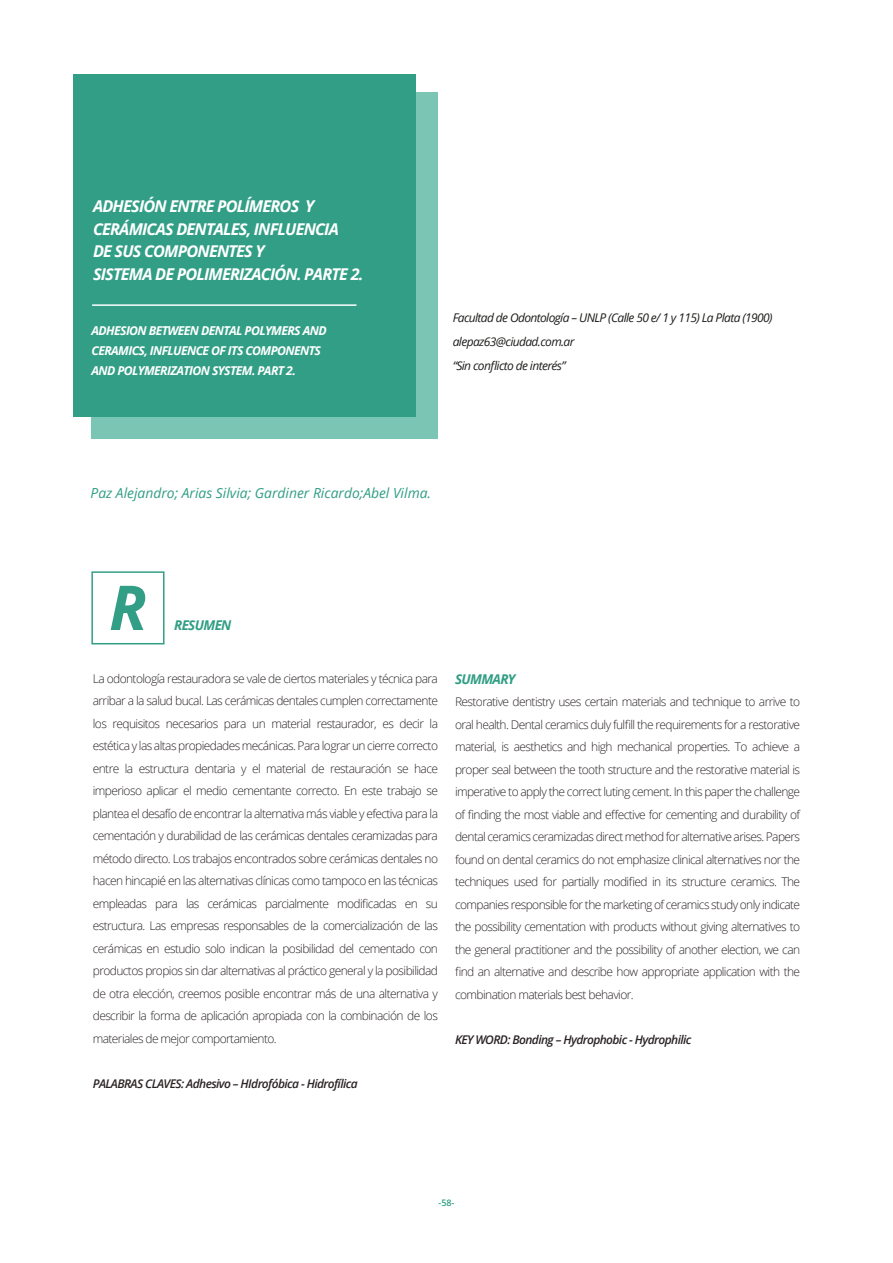
<style>
.page{position:relative;width:893px;height:1263px;background:#fff}
.page>*{position:absolute;margin:0;border:0;box-sizing:border-box;transform-origin:0 0}
.t1{font:italic 700 16.35px/22.5px "Open Sans";letter-spacing:-.05em;color:#fff}
.t2{font:italic 13.8px "Open Sans";color:#319e85}
.t3{font:italic 700 13.5px "Open Sans";letter-spacing:-.05em;color:#319e85}
.t4{font:italic 700 12.15px/20px "Open Sans";letter-spacing:-.05em;color:#fff}
.t5{font:300 12px/22.5px "Open Sans";letter-spacing:-.05em;color:#2a2324;text-align:justify}
.t6{font:italic 12px/24px "Open Sans";letter-spacing:-.05em;color:#1d1d1b}
.t7{font:italic 600 12px "Open Sans";letter-spacing:-.05em;color:#2a2324}
.t8{font:600 9px "Open Sans";color:#319e85}
</style>
<div class="page">
<div style="left:92px;top:92px;width:346px;height:347px;background:#7ac5b3"></div>
<div style="left:73px;top:75px;width:342px;height:342px;background:#319e85"></div>
<hr style="left:92px;top:304px;width:264px;height:2px;background:#fff">
<div style="left:91px;top:571px;width:74px;height:73px;border:2px solid #319e85"></div>
<svg style="left:111px;top:586px;width:34px;height:44px"></svg>
<h1 class="t1" style="left:93px;top:195px;width:272px">ADHESIÓN ENTRE POLÍMEROS Y<br>CERÁMICAS DENTALES, INFLUENCIA<br>DE SUS COMPONENTES Y<br>SISTEMA DE POLIMERIZACIÓN. PARTE 2.</h1>
<p class="t4" style="left:92px;top:321px;width:237px">ADHESION BETWEEN DENTAL POLYMERS AND<br>CERAMICS, INFLUENCE OF ITS COMPONENTS<br>AND POLYMERIZATION SYSTEM. PART 2.</p>
<p class="t6" style="left:453px;top:305px;width:321px">Facultad de Odontología – UNLP (Calle 50 e/ 1 y 115) La Plata (1900) alepaz63@ciudad.com.ar<br>“Sin conflicto de interés”</p>
<p class="t2" style="left:91px;top:483px;width:342px">Paz Alejandro; Arias Silvia; Gardiner Ricardo;Abel Vilma.</p>
<p class="t3" style="left:174px;top:616px;width:59px">RESUMEN</p>
<p class="t5" style="left:93px;top:667px;width:347px">La odontología restauradora se vale de ciertos materiales y técnica para arribar a la salud bucal. Las cerámicas dentales cumplen correctamente los requisitos necesarios para un material restaurador, es decir la estética y las altas propiedades mecánicas. Para lograr un cierre correcto entre la estructura dentaria y el material de restauración se hace imperioso aplicar el medio cementante correcto. En este trabajo se plantea el desafío de encontrar la alternativa más viable y efectiva para la cementación y durabilidad de las cerámicas dentales ceramizadas para método directo. Los trabajos encontrados sobre cerámicas dentales no hacen hincapié en las alternativas clínicas como tampoco en las técnicas empleadas para las cerámicas parcialmente modificadas en su estructura. Las empresas responsables de la comercialización de las cerámicas en estudio solo indican la posibilidad del cementado con productos propios sin dar alternativas al práctico general y la posibilidad de otra elección, creemos posible encontrar más de una alternativa y describir la forma de aplicación apropiada con la combinación de los materiales de mejor comportamiento.</p>
<p class="t7" style="left:93px;top:1075px;width:266px">PALABRAS CLAVES: Adhesivo – HIdrofóbica - Hidrofílica</p>
<p class="t3" style="left:455px;top:669px;width:62px">SUMMARY</p>
<p class="t5" style="left:455px;top:690px;width:347px">Restorative dentistry uses certain materials and technique to arrive to oral health. Dental ceramics duly fulfill the requirements for a restorative material, is aesthetics and high mechanical properties. To achieve a proper seal between the tooth structure and the restorative material is imperative to apply the correct luting cement. In this paper the challenge of finding the most viable and effective for cementing and durability of dental ceramics ceramizadas direct method for alternative arises. Papers found on dental ceramics do not emphasize clinical alternatives nor the techniques used for partially modified in its structure ceramics. The companies responsible for the marketing of ceramics study only indicate the possibility cementation with products without giving alternatives to the general practitioner and the possibility of another election, we can find an alternative and describe how appropriate application with the combination materials best behavior.</p>
<p class="t7" style="left:455px;top:1031px;width:238px">KEY WORD: Bonding – Hydrophobic - Hydrophilic</p>
<p class="t8" style="left:438px;top:1196px;width:18px">-58-</p>
</div>
